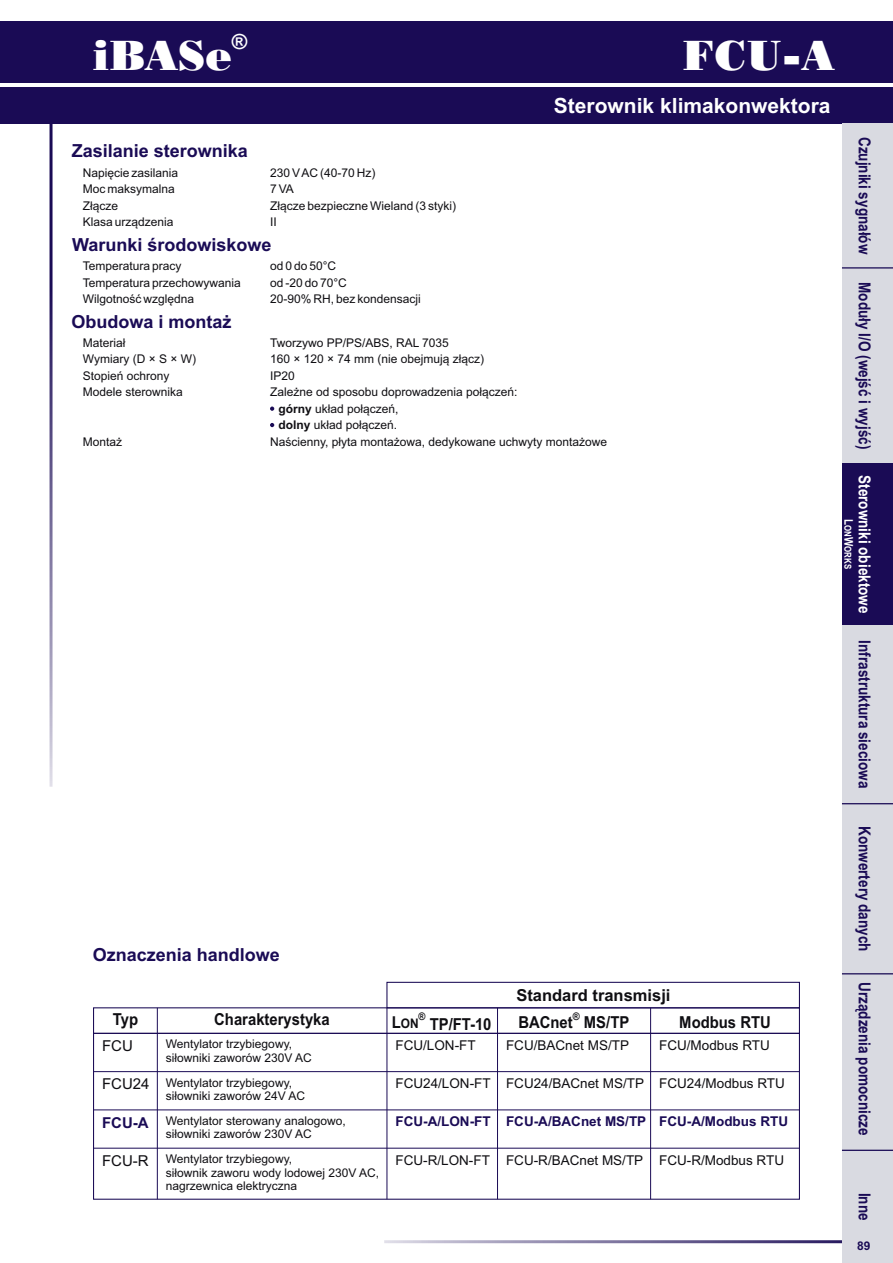
<style>
.page{position:relative;width:893px;height:1263px;background:#fff}
.page>*{position:absolute;margin:0;border:0;box-sizing:border-box;transform-origin:0 0}
.t1{font:42px "Poster Bodoni BT";color:#fff}
.t2{font:700 21px "Arial";color:#fff}
.t3{font:700 18px "Arial";color:#1a0b55}
.t4{font:700 16.5px "Arial Narrow";color:#1a0b55}
.t5{font:700 16.5px "Arial";color:#0f0e12;scale:.9 1}
.t6{font:700 16.5px "Arial Narrow";color:#fff}
.t7{font:700 16.5px "Arial";color:#0f0e12}
.t8{font:15px "Arial";color:#0f0e12}
.t9{font:700 15px "Arial";color:#1a0b55}
.t10{font:13.5px "Arial";color:#0f0e12}
.t11{font:700 13.5px "Arial";color:#1a0b55}
.t12{font:12px/16.5px "Arial";color:#0f0e12}
.t13{font:700 12px "Arial";color:#1a0b55}
.t14{font:700 10.5px "Arial";color:#0f0e12;scale:.9 1}
.t15{font:700 9.6px "Arial Narrow";color:#fff}
.s1{font-weight:700}
.s2{font-size:12px}
.s3{font-size:13.2px}
</style>
<div class="page">
<hr style="left:384px;top:1240px;width:489px;height:3px;background:#1a0b55">
<div style="left:0;top:21px;width:893px;height:102px;background:#1a0b55"></div>
<hr style="left:50px;top:21px;width:3px;height:766px;background:#1a0b55">
<hr style="left:0;top:83px;width:893px;height:4px;background:#fff">
<div style="left:842px;top:123px;width:51px;height:1140px;background:#d9dae1"></div>
<hr style="left:842px;top:267px;width:51px;height:2px;background:#1a0b55">
<hr style="left:842px;top:803px;width:51px;height:1px;background:#1a0b55">
<hr style="left:842px;top:973px;width:51px;height:1px;background:#1a0b55">
<div style="left:842px;top:463px;width:51px;height:162px;background:#1a0b55"></div>
<hr style="left:842px;top:1150px;width:51px;height:1px;background:#1a0b55">
<hr style="left:157px;top:1008px;width:1px;height:191px;background:#1a0b55">
<hr style="left:387px;top:1008px;width:1px;height:191px;background:#1a0b55">
<hr style="left:497px;top:1008px;width:1px;height:191px;background:#1a0b55">
<hr style="left:650px;top:1008px;width:1px;height:191px;background:#1a0b55">
<hr style="left:94px;top:1071px;width:705px;height:1px;background:#1a0b55">
<hr style="left:94px;top:1109px;width:705px;height:1px;background:#1a0b55">
<hr style="left:94px;top:1148px;width:705px;height:1px;background:#1a0b55">
<div style="left:93px;top:1007px;width:707px;height:27px;border:1px solid #1a0b55"></div>
<div style="left:386px;top:982px;width:414px;height:26px;border:1px solid #1a0b55"></div>
<svg style="left:270px;top:406px;width:4px;height:5px"></svg>
<svg style="left:270px;top:423px;width:4px;height:4px"></svg>
<h2 class="t2" style="left:232px;top:34px;width:17px">®</h2>
<h1 class="t1" style="left:93px;top:38px;width:140px">iBASe</h1>
<h3 class="t3" style="left:72px;top:144px;width:178px">Zasilanie sterownika</h3>
<p class="t12" style="left:83px;top:165px;width:97px">Napięcie zasilania<br>Moc maksymalna<br>Złącze<br>Klasa urządzenia</p>
<p class="t12" style="left:270px;top:165px;width:188px">230 V AC (40-70 Hz)<br>7 VA<br>Złącze bezpieczne Wieland (3 styki)<br>II</p>
<p class="t12" style="left:270px;top:259px;width:152px">od 0 do 50°C<br>od -20 do 70°C<br>20-90% RH, bez kondensacji</p>
<h3 class="t3" style="left:72px;top:238px;width:201px">Warunki środowiskowe</h3>
<p class="t12" style="left:83px;top:259px;width:160px">Temperatura pracy<br>Temperatura przechowywania<br>Wilgotność względna</p>
<h1 class="t1" style="left:683px;top:38px;width:153px">FCU-A</h1>
<h2 class="t2" style="left:554px;top:98px;width:278px">Sterownik klimakonwektora</h2>
<h3 class="t3" style="left:72px;top:315px;width:162px">Obudowa i montaż</h3>
<p class="t12" style="left:83px;top:335px;width:115px">Materiał<br>Wymiary (D × S × W)<br>Stopień ochrony<br>Modele sterownika</p>
<p class="t12" style="left:83px;top:434px;width:41px">Montaż</p>
<p class="t12" style="left:270px;top:335px;width:180px">Tworzywo PP/PS/ABS, RAL 7035</p>
<p class="t12" style="left:270px;top:352px;width:216px">160 × 120 × 74 mm (nie obejmują złącz)</p>
<p class="t12" style="left:270px;top:368px;width:26px">IP20</p>
<p class="t12" style="left:270px;top:385px;width:249px">Zależne od sposobu doprowadzenia połączeń:</p>
<p class="t12" style="left:279px;top:401px;width:122px"><span class="s1">górny</span> układ połączeń,</p>
<p class="t12" style="left:279px;top:418px;width:120px"><span class="s1">dolny</span> układ połączeń.</p>
<p class="t12" style="left:270px;top:434px;width:339px">Naścienny, płyta montażowa, dedykowane uchwyty montażowe</p>
<h3 class="t4" style="left:871px;top:137px;width:119px;rotate:90deg">Czujniki sygnałów</h3>
<h3 class="t4" style="left:871px;top:282px;width:168px;rotate:90deg">Moduły I/O (wejść i wyjść)</h3>
<h3 class="t6" style="left:871px;top:475px;width:140px;rotate:90deg">Sterowniki obiektowe</h3>
<p class="t15" style="left:851px;top:519px;width:51px;rotate:90deg"><span class="s2">L</span>ON<span class="s2">W</span>ORKS</p>
<h3 class="t3" style="left:93px;top:948px;width:189px">Oznaczenia handlowe</h3>
<h3 class="t5" style="left:113px;top:1013px;width:30px">Typ</h3>
<h3 class="t5" style="left:214px;top:1013px;width:130px">Charakterystyka</h3>
<p class="t8" style="left:102px;top:1040px;width:32px">FCU</p>
<p class="t8" style="left:102px;top:1078px;width:49px">FCU24</p>
<p class="t9" style="left:102px;top:1117px;width:48px">FCU-A</p>
<p class="t8" style="left:102px;top:1155px;width:48px">FCU-R</p>
<p class="t12" style="left:166px;top:1039px;width:148px;line-height:13.4px">Wentylator trzybiegowy, siłowniki zaworów 230V AC</p>
<p class="t12" style="left:166px;top:1077px;width:141px;line-height:13.4px">Wentylator trzybiegowy, siłowniki zaworów 24V AC</p>
<p class="t12" style="left:166px;top:1115px;width:181px;line-height:13.4px">Wentylator sterowany analogowo, siłowniki zaworów 230V AC</p>
<p class="t12" style="left:166px;top:1153px;width:215px;line-height:13.4px">Wentylator trzybiegowy,<br>siłownik zaworu wody lodowej 230V AC, nagrzewnica elektryczna</p>
<p class="t14" style="left:419px;top:1012px;width:9px">®</p>
<h3 class="t5" style="left:392px;top:1018px;width:112px">L<span class="s3">ON</span> TP/FT-10</h3>
<p class="t10" style="left:395px;top:1040px;width:82px">FCU/LON-FT</p>
<p class="t10" style="left:395px;top:1078px;width:97px">FCU24/LON-FT</p>
<p class="t11" style="left:395px;top:1116px;width:97px">FCU-A/LON-FT</p>
<p class="t10" style="left:395px;top:1155px;width:96px">FCU-R/LON-FT</p>
<h3 class="t7" style="left:516px;top:989px;width:156px">Standard transmisji</h3>
<p class="t14" style="left:573px;top:1012px;width:9px">®</p>
<h3 class="t5" style="left:518px;top:1016px;width:125px">BACnet MS/TP</h3>
<h3 class="t5" style="left:679px;top:1016px;width:103px">Modbus RTU</h3>
<p class="t10" style="left:506px;top:1040px;width:125px">FCU/BACnet MS/TP</p>
<p class="t10" style="left:659px;top:1040px;width:112px">FCU/Modbus RTU</p>
<p class="t10" style="left:506px;top:1078px;width:140px">FCU24/BACnet MS/TP</p>
<p class="t10" style="left:659px;top:1078px;width:127px">FCU24/Modbus RTU</p>
<p class="t11" style="left:506px;top:1116px;width:142px">FCU-A/BACnet MS/TP</p>
<p class="t10" style="left:506px;top:1155px;width:139px">FCU-R/BACnet MS/TP</p>
<p class="t11" style="left:659px;top:1116px;width:130px">FCU-A/Modbus RTU</p>
<p class="t10" style="left:659px;top:1155px;width:127px">FCU-R/Modbus RTU</p>
<h3 class="t4" style="left:871px;top:640px;width:150px;rotate:90deg">Infrastruktura sieciowa</h3>
<h3 class="t4" style="left:871px;top:826px;width:127px;rotate:90deg">Konwertery danych</h3>
<h3 class="t4" style="left:871px;top:982px;width:155px;rotate:90deg">Urządzenia pomocnicze</h3>
<h3 class="t4" style="left:871px;top:1192px;width:29px;rotate:90deg">Inne</h3>
<p class="t13" style="left:857px;top:1241px;width:15px">89</p>
</div>
